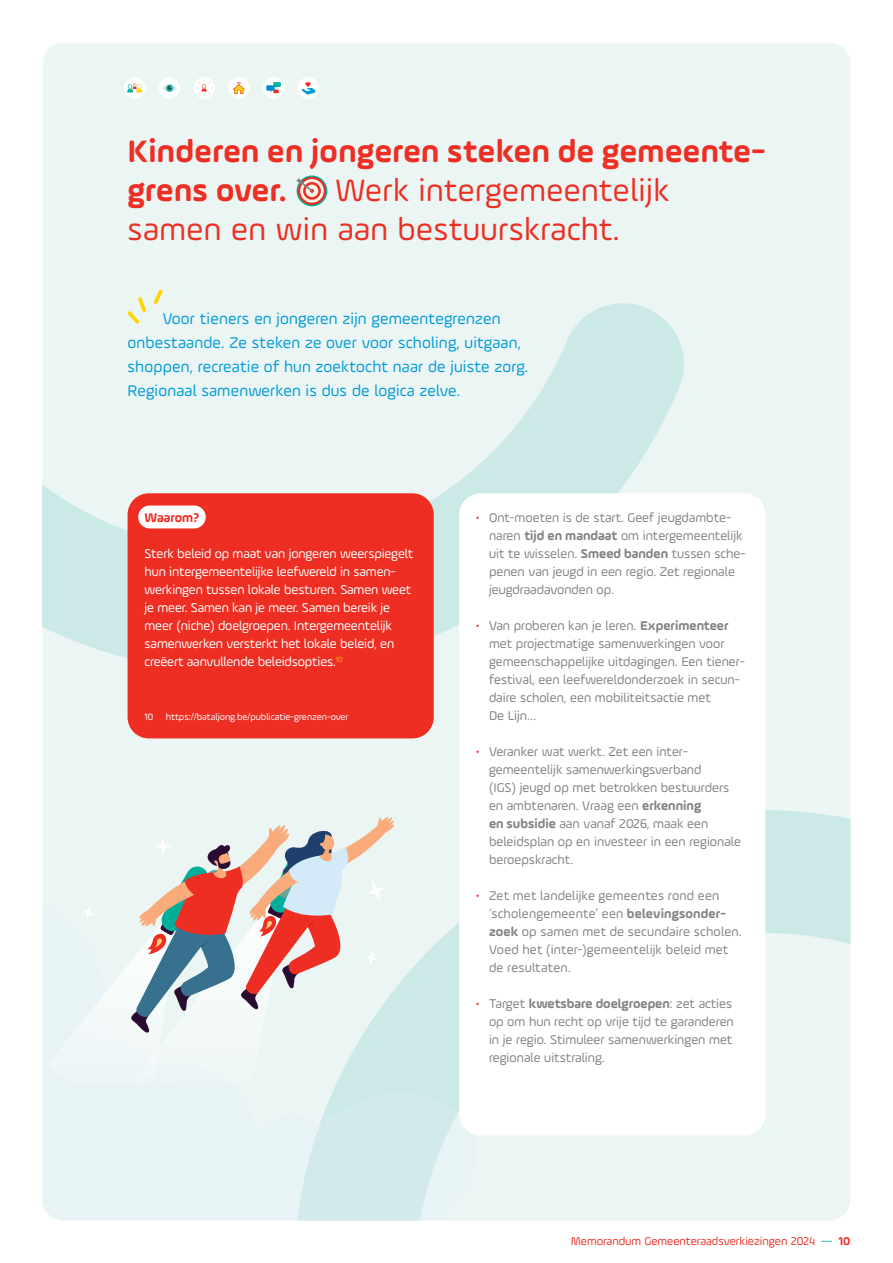
<style>
.page{position:relative;width:893px;height:1263px;background:#fff}
.page>*{position:absolute;margin:0;border:0;box-sizing:border-box;transform-origin:0 0}
.TITEL_1{font:33px/39px "Ample Soft";letter-spacing:.01em;color:#ee2e22}
.TITEL_1-2{font:700 33px/39px "Ample Soft";letter-spacing:.01em;color:#ee2e22}
.inleiding{font:16.5px/24px "Ample Soft";letter-spacing:.01em;color:#009ada}
.t1{font:13.5px/18px "Ample Soft";color:#808285}
.broodtekst_wit{font:13.5px/18px "Ample Soft";letter-spacing:-.01em;color:#fff}
.ondertitel{font:700 13.5px "Ample Soft";color:#ee2e22}
.t2{font:12px "Ample Soft";color:#ee2e22}
.Footnote_text{font:9.75px "Ample Soft";color:#fff}
.s1{font-weight:300;color:#ee2e22}
.s2{font-weight:700}
.s3{color:#00ae9a}
</style>
<div class="page">
<div style="left:43px;top:43px;width:807px;height:1177px;background:#ebf6f4;border-radius:21px"></div>
<svg style="left:748px;top:810px;width:102px;height:410px"></svg>
<div style="left:228px;top:77px;width:21px;height:22px;background:#fff;border-radius:50%"></div>
<svg style="left:233px;top:82px;width:12px;height:12px"></svg>
<div style="left:124px;top:77px;width:21px;height:22px;background:#fff;border-radius:50%"></div>
<svg style="left:127px;top:83px;width:15px;height:9px"></svg>
<div style="left:159px;top:77px;width:21px;height:22px;background:#fff;border-radius:50%"></div>
<svg style="left:163px;top:84px;width:14px;height:8px"></svg>
<svg style="left:193px;top:77px;width:22px;height:22px"></svg>
<svg style="left:196px;top:79px;width:17px;height:17px"></svg>
<div style="left:263px;top:77px;width:21px;height:22px;background:#fff;border-radius:50%"></div>
<svg style="left:266px;top:82px;width:15px;height:12px"></svg>
<div style="left:298px;top:77px;width:21px;height:22px;background:#fff;border-radius:50%"></div>
<svg style="left:302px;top:82px;width:13px;height:13px"></svg>
<svg style="left:43px;top:303px;width:641px;height:397px"></svg>
<svg style="left:297px;top:175px;width:30px;height:31px"></svg>
<svg style="left:298px;top:177px;width:28px;height:28px"></svg>
<svg style="left:300px;top:179px;width:24px;height:24px"></svg>
<svg style="left:303px;top:182px;width:18px;height:18px"></svg>
<div style="left:306px;top:185px;width:12px;height:12px;background:#f9f2e6;border-radius:50%"></div>
<svg style="left:296px;top:177px;width:18px;height:16px"></svg>
<div style="left:128px;top:493px;width:306px;height:245px;background:#ee2e22;border-radius:21px"></div>
<div style="left:138px;top:505px;width:68px;height:23px;background:#fff;border-radius:11px"></div>
<svg style="left:127px;top:297px;width:19px;height:27px"></svg>
<svg style="left:154px;top:289px;width:9px;height:15px"></svg>
<svg style="left:42px;top:903px;width:434px;height:317px"></svg>
<svg style="left:49px;top:810px;width:346px;height:274px"></svg>
<div style="left:459px;top:493px;width:306px;height:642px;background:#fff;border-radius:21px"></div>
<p class="TITEL_1-2" style="left:128px;top:131px;width:639px">Kinderen en jongeren steken de gemeente&shy;grens over.</p>
<p class="TITEL_1" style="left:128px;top:170px;width:543px;text-indent:208px">Werk intergemeentelijk samen en win aan bestuurskracht.</p>
<p class="inleiding" style="left:128px;top:306px;width:402px;text-indent:35px">Voor tieners en jongeren zijn gemeentegrenzen onbestaande. Ze steken ze over voor scholing, uitgaan, shoppen, recreatie of hun zoektocht naar de juiste zorg.<br>Regionaal samenwerken is dus de logica zelve.</p>
<p class="ondertitel" style="left:145px;top:509px;width:56px">Waarom?</p>
<p class="broodtekst_wit" style="left:145px;top:544px;width:270px">Sterk beleid op maat van jongeren weerspiegelt hun intergemeentelijke leefwereld in samen&shy;werkingen tussen lokale besturen. Samen weet je meer. Samen kan je meer. Samen bereik je meer (niche) doelgroepen. Intergemeentelijk samenwerken versterkt het lokale beleid, en creëert aanvullende beleidsopties.<sup>10</sup></p>
<p class="Footnote_text" style="left:145px;top:711px;width:10px">10</p>
<p class="Footnote_text" style="left:166px;top:711px;width:184px">https://bataljong.be/publicatie-grenzen-over</p>
<p class="t1" style="left:489px;top:508px;width:258px;text-indent:-13px"><span class="s1">•</span> Ont-moeten is de start. Geef jeugdambte&shy;naren <span class="s2">tijd en mandaat</span> om intergemeentelijk uit te wisselen. <span class="s2">Smeed banden</span> tussen sche&shy;penen van jeugd in een regio. Zet regionale jeugdraadavonden op.</p>
<p class="t1" style="left:489px;top:616px;width:257px;text-indent:-13px"><span class="s1">•</span> Van proberen kan je leren. <span class="s2">Experimenteer </span>met projectmatige samenwerkingen voor gemeenschappelijke uitdagingen. Een tiener&shy;festival, een leefwereldonderzoek in secun&shy;daire scholen, een mobiliteitsactie met<br>De Lijn…</p>
<p class="t1" style="left:489px;top:742px;width:254px;text-indent:-13px"><span class="s1">•</span> Veranker wat werkt. Zet een inter&shy;gemeentelijk samenwerkingsverband<br>(IGS) jeugd op met betrokken bestuurders en ambtenaren. Vraag een <span class="s2">erkenning<br>en subsidie</span> aan vanaf 2026, maak een beleidsplan op en investeer in een regionale beroepskracht.</p>
<p class="t1" style="left:489px;top:886px;width:254px;text-indent:-13px"><span class="s1">•</span> Zet met landelijke gemeentes rond een ‘scholengemeente’ een <span class="s2">belevingsonder&shy;zoek</span> op samen met de secundaire scholen.<br>Voed het (inter-)gemeentelijk beleid met de resultaten.</p>
<p class="t1" style="left:489px;top:994px;width:246px;text-align:justify;text-indent:-13px"><span class="s1">•</span> Target <span class="s2">kwetsbare doelgroepen</span>: zet acties op om hun recht op vrije tijd te garanderen in je regio. Stimuleer samenwerkingen met regionale uitstraling.</p>
<p class="t2" style="left:571px;top:1233px;width:281px">Memorandum Gemeenteraadsverkiezingen 2024 <span class="s3">—</span> <span class="s2">10</span></p>
</div>
